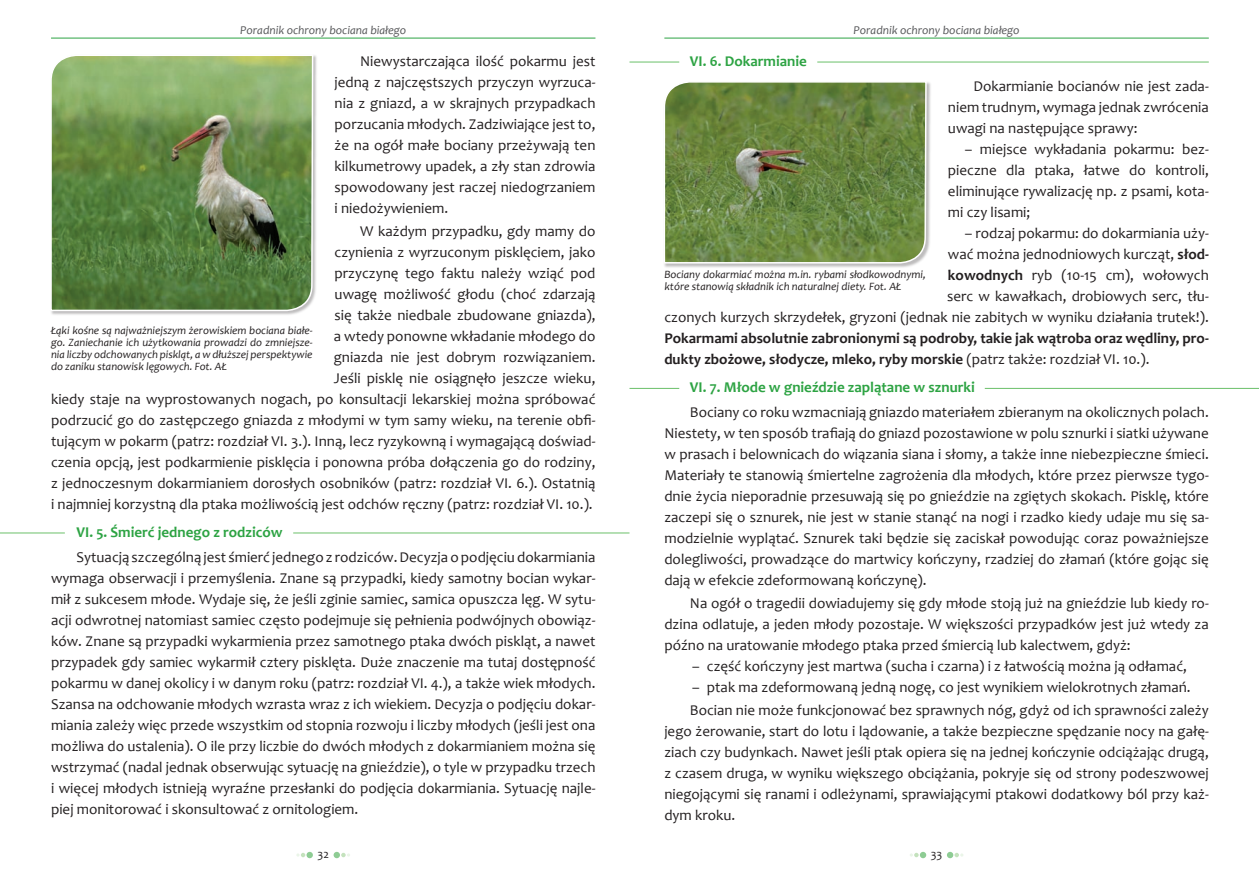
<style>
.page{position:relative;width:1259px;height:893px;background:#fff}
.page>*{position:absolute;margin:0;border:0;box-sizing:border-box;transform-origin:0 0}
.t1{font:15px/21px "Candara";color:#231f20;text-align:justify}
.t2{font:700 15px "Candara";color:#231f20}
.t3{font:700 15px "Candara";color:#2da343}
.t4{font:italic 12px "Candara";color:#57585a}
.t5{font:12px "Candara";color:#231f20}
.t6{font:italic 11.25px/12px "Candara";color:#231f20;text-align:justify}
.s1{font-weight:700;color:#2da343}
.s2{font-weight:700}
.s3{font-weight:400}
</style>
<div class="page">
<div style="left:49px;top:54px;width:270px;height:263px;background:#231f20;opacity:.3"></div>
<svg style="left:50px;top:54px;width:264px;height:258px;background:#6e8f53"></svg>
<hr style="left:0;top:533px;width:65px;height:1px;background:#6bc069">
<hr style="left:293px;top:533px;width:336px;height:1px;background:#6bc069">
<div style="left:306px;top:852px;width:7px;height:6px;background:#8ecc94;border-radius:50%"></div>
<svg style="left:296px;top:853px;width:9px;height:4px"></svg>
<div style="left:333px;top:852px;width:7px;height:6px;background:#8ecc94;border-radius:50%"></div>
<svg style="left:341px;top:853px;width:9px;height:4px"></svg>
<hr style="left:51px;top:38px;width:544px;height:1px;background:#2da343">
<div style="left:662px;top:80px;width:270px;height:189px;background:#231f20;opacity:.3"></div>
<svg style="left:663px;top:80px;width:264px;height:184px;background:#748d50"></svg>
<hr style="left:629px;top:388px;width:50px;height:1px;background:#6bc069">
<hr style="left:984px;top:388px;width:275px;height:1px;background:#6bc069">
<hr style="left:629px;top:62px;width:50px;height:1px;background:#6bc069">
<hr style="left:817px;top:62px;width:391px;height:1px;background:#6bc069">
<svg style="left:910px;top:852px;width:16px;height:6px"></svg>
<svg style="left:947px;top:852px;width:16px;height:6px"></svg>
<hr style="left:664px;top:38px;width:544px;height:1px;background:#2da343">
<p class="t4" style="left:240px;top:23px;width:167px">Poradnik ochrony bociana białego</p>
<p class="t4" style="left:853px;top:23px;width:167px">Poradnik ochrony bociana białego</p>
<p class="t1" style="left:335px;top:51px;width:262px;text-indent:26px">Niewystarczająca ilość pokarmu jest jedną z najczęstszych przyczyn wyrzuca&shy;nia z gniazd, a w skrajnych przypadkach porzucania młodych. Zadziwiające jest to, że na ogół małe bociany przeżywają ten kilkumetrowy upadek, a zły stan zdrowia spowodowany jest raczej niedogrzaniem i niedożywieniem.</p>
<p class="t1" style="left:51px;top:221px;width:546px;text-align:right">W każdym przypadku, gdy mamy do<br>czynienia z wyrzuconym pisklęciem, jako<br>przyczynę tego faktu należy wziąć pod<br>uwagę możliwość głodu (choć zdarzają<br>się także niedbale zbudowane gniazda),<br>a wtedy ponowne wkładanie młodego do<br>gniazda nie jest dobrym rozwiązaniem.<br>Jeśli pisklę nie osiągnęło jeszcze wieku,<br>kiedy staje na wyprostowanych nogach, po konsultacji lekarskiej można spróbować podrzucić go do zastępczego gniazda z młodymi w tym samy wieku, na terenie obfi&shy;tującym w pokarm (patrz: rozdział VI. 3.). Inną, lecz ryzykowną i wymagającą doświad&shy;czenia opcją, jest podkarmienie pisklęcia i ponowna próba dołączenia go do rodziny, z jednoczesnym dokarmianiem dorosłych osobników (patrz: rozdział VI. 6.). Ostatnią i najmniej korzystną dla ptaka możliwością jest odchów ręczny (patrz: rozdział VI. 10.).</p>
<p class="t1" style="left:77px;top:519px;width:520px;line-height:25.2px"><span class="s1">VI. 5. Śmierć jednego z rodziców<br></span>Sytuacją szczególną jest śmierć jednego z rodziców. Decyzja o podjęciu dokarmiania</p>
<p class="t1" style="left:51px;top:568px;width:546px">wymaga obserwacji i przemyślenia. Znane są przypadki, kiedy samotny bocian wykar&shy;mił z sukcesem młode. Wydaje się, że jeśli zginie samiec, samica opuszcza lęg. W sytu&shy;acji odwrotnej natomiast samiec często podejmuje się pełnienia podwójnych obowiąz&shy;ków. Znane są przypadki wykarmienia przez samotnego ptaka dwóch piskląt, a nawet przypadek gdy samiec wykarmił cztery pisklęta. Duże znaczenie ma tutaj dostępność pokarmu w danej okolicy i w danym roku (patrz: rozdział VI. 4.), a także wiek młodych.<br>Szansa na odchowanie młodych wzrasta wraz z ich wiekiem. Decyzja o podjęciu dokar&shy;miania zależy więc przede wszystkim od stopnia rozwoju i liczby młodych (jeśli jest ona możliwa do ustalenia). O ile przy liczbie do dwóch młodych z dokarmianiem można się wstrzymać (nadal jednak obserwując sytuację na gnieździe), o tyle w przypadku trzech i więcej młodych istnieją wyraźne przesłanki do podjęcia dokarmiania. Sytuację najle&shy;piej monitorować i skonsultować z ornitologiem.</p>
<p class="t6" style="left:51px;top:325px;width:263px">Łąki kośne są najważniejszym żerowiskiem bociana białe&shy;go. Zaniechanie ich użytkowania prowadzi do zmniejsze&shy;nia liczby odchowanych piskląt, a w dłuższej perspektywie do zaniku stanowisk lęgowych. Fot. AŁ</p>
<p class="t3" style="left:690px;top:52px;width:118px">VI. 6. Dokarmianie</p>
<p class="t1" style="left:948px;top:76px;width:262px;text-indent:26px">Dokarmianie bocianów nie jest zada&shy;niem trudnym, wymaga jednak zwrócenia uwagi na następujące sprawy:</p>
<p class="t1" style="left:948px;top:139px;width:262px;text-indent:17px">– miejsce wykładania pokarmu: bez&shy;pieczne dla ptaka, łatwe do kontroli, eliminujące rywalizację np. z psami, kota&shy;mi czy lisami;</p>
<p class="t1" style="left:965px;top:223px;width:245px">– rodzaj pokarmu: do dokarmiania uży-</p>
<p class="t1" style="left:948px;top:244px;width:262px">wać można jednodniowych kurcząt, <span class="s2">słod-</span></p>
<p class="t1" style="left:948px;top:265px;width:262px"><span class="s2">kowodnych</span> ryb (10-15 cm), wołowych</p>
<p class="t1" style="left:947px;top:286px;width:263px">serc w kawałkach, drobiowych serc, tłu-</p>
<p class="t1" style="left:664px;top:307px;width:546px">czonych kurzych skrzydełek, gryzoni (jednak nie zabitych w wyniku działania trutek!).</p>
<p class="t2" style="left:664px;top:329px;width:546px">Pokarmami absolutnie zabronionymi są podroby, takie jak wątroba oraz wędliny, pro-</p>
<p class="t2" style="left:664px;top:350px;width:486px">dukty zbożowe, słodycze, mleko, ryby morskie <span class="s3">(patrz także: rozdział VI. 10.).</span></p>
<p class="t1" style="left:690px;top:374px;width:520px;line-height:25.2px"><span class="s1">VI. 7. Młode w gnieździe zaplątane w sznurki<br></span>Bociany co roku wzmacniają gniazdo materiałem zbieranym na okolicznych polach.</p>
<p class="t1" style="left:664px;top:423px;width:546px">Niestety, w ten sposób trafiają do gniazd pozostawione w polu sznurki i siatki używane w prasach i belownicach do wiązania siana i słomy, a także inne niebezpieczne śmieci.<br>Materiały te stanowią śmiertelne zagrożenia dla młodych, które przez pierwsze tygo&shy;dnie życia nieporadnie przesuwają się po gnieździe na zgiętych skokach. Pisklę, które zaczepi się o sznurek, nie jest w stanie stanąć na nogi i rzadko kiedy udaje mu się sa&shy;modzielnie wyplątać. Sznurek taki będzie się zaciskał powodując coraz poważniejsze dolegliwości, prowadzące do martwicy kończyny, rzadziej do złamań (które gojąc się dają w efekcie zdeformowaną kończynę).</p>
<p class="t1" style="left:664px;top:593px;width:546px;text-indent:26px">Na ogół o tragedii dowiadujemy się gdy młode stoją już na gnieździe lub kiedy ro&shy;dzina odlatuje, a jeden młody pozostaje. W większości przypadków jest już wtedy za późno na uratowanie młodego ptaka przed śmiercią lub kalectwem, gdyż:</p>
<p class="t1" style="left:692px;top:656px;width:496px">– część kończyny jest martwa (sucha i czarna) i z łatwością można ją odłamać,</p>
<p class="t1" style="left:690px;top:676px;width:520px;line-height:23.1px">– ptak ma zdeformowaną jedną nogę, co jest wynikiem wielokrotnych złamań.<br>Bocian nie może funkcjonować bez sprawnych nóg, gdyż od ich sprawności zależy</p>
<p class="t1" style="left:664px;top:721px;width:546px">jego żerowanie, start do lotu i lądowanie, a także bezpieczne spędzanie nocy na gałę&shy;ziach czy budynkach. Nawet jeśli ptak opiera się na jednej kończynie odciążając drugą, z czasem druga, w wyniku większego obciążania, pokryje się od strony podeszwowej niegojącymi się ranami i odleżynami, sprawiającymi ptakowi dodatkowy ból przy każ&shy;dym kroku.</p>
<p class="t6" style="left:664px;top:269px;width:263px">Bociany dokarmiać można m.in. rybami słodkowodnymi, które stanowią składnik ich naturalnej diety. Fot. AŁ</p>
<p class="t5" style="left:317px;top:847px;width:13px">32</p>
<p class="t5" style="left:930px;top:847px;width:13px">33</p>
</div>
